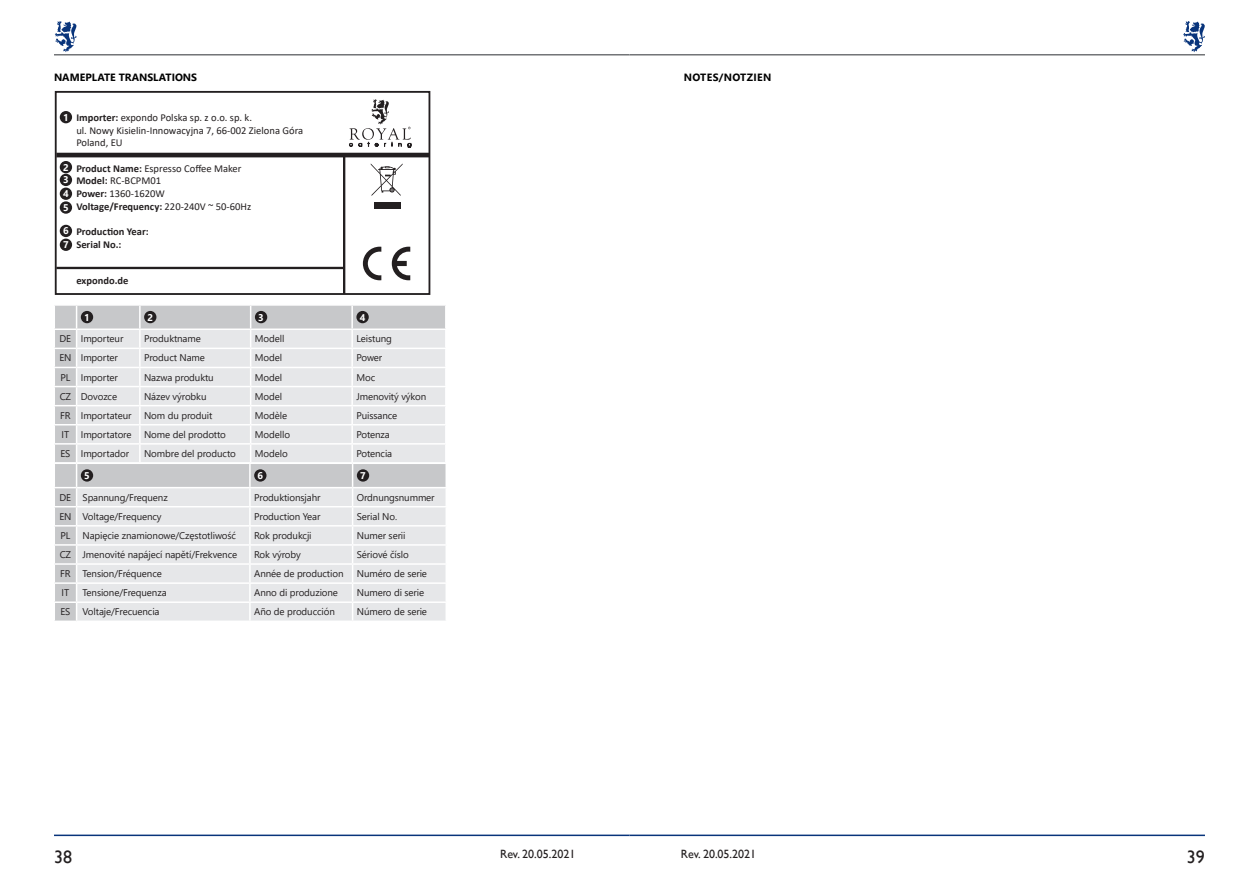
<style>
.page{position:relative;width:1259px;height:893px;background:#fff}
.page>*{position:absolute;margin:0;border:0;box-sizing:border-box;transform-origin:0 0}
.t1{font:18px "Gill Sans";color:#231f20}
.t2{font:12px "Gill Sans";color:#231f20}
.Fließtext{font:10.5px "Calibri";color:#231f20}
.Fließtext-2{font:700 10.5px "Calibri";color:#231f20}
.t3{font:700 10.5px "Segoe UI";color:#000}
.t4{font:700 10.5px "Segoe UI";letter-spacing:.035em;color:#000}
.t5{font:9.75px "Segoe UI";letter-spacing:-.01em;color:#231f20}
.t6{font:700 9.75px "Segoe UI";color:#fff}
.s1{font-weight:700}
.s2{font-weight:400}
</style>
<div class="page">
<svg style="left:54px;top:306px;width:392px;height:315px;background:#e2e2e4"></svg>
<div style="left:81px;top:469px;width:12px;height:13px;background:#231f20;border-radius:50%"></div>
<div style="left:254px;top:469px;width:12px;height:13px;background:#231f20;border-radius:50%"></div>
<div style="left:357px;top:469px;width:12px;height:13px;background:#231f20;border-radius:50%"></div>
<div style="left:55px;top:91px;width:375px;height:204px;border:2px solid #231f20"></div>
<svg style="left:349px;top:99px;width:62px;height:49px"></svg>
<hr style="left:56px;top:153px;width:373px;height:4px;background:#231f20">
<hr style="left:56px;top:267px;width:287px;height:2px;background:#231f20">
<hr style="left:343px;top:155px;width:2px;height:139px;background:#231f20">
<svg style="left:363px;top:247px;width:18px;height:33px"></svg>
<svg style="left:392px;top:247px;width:18px;height:33px"></svg>
<div style="left:374px;top:202px;width:27px;height:7px;background:#231f20"></div>
<svg style="left:371px;top:163px;width:32px;height:33px"></svg>
<div style="left:60px;top:111px;width:12px;height:12px;background:#231f20;border-radius:50%"></div>
<div style="left:60px;top:161px;width:12px;height:12px;background:#231f20;border-radius:50%"></div>
<div style="left:60px;top:174px;width:12px;height:12px;background:#231f20;border-radius:50%"></div>
<div style="left:60px;top:188px;width:12px;height:12px;background:#231f20;border-radius:50%"></div>
<div style="left:60px;top:201px;width:12px;height:13px;background:#231f20;border-radius:50%"></div>
<div style="left:60px;top:225px;width:12px;height:12px;background:#231f20;border-radius:50%"></div>
<div style="left:60px;top:239px;width:12px;height:12px;background:#231f20;border-radius:50%"></div>
<svg style="left:55px;top:21px;width:22px;height:31px"></svg>
<svg style="left:1183px;top:21px;width:22px;height:31px"></svg>
<hr style="left:54px;top:54px;width:575px;height:2px;background:#727477">
<hr style="left:629px;top:54px;width:576px;height:2px;background:#727477">
<hr style="left:629px;top:835px;width:576px;height:1px;background:#08347b">
<hr style="left:54px;top:835px;width:575px;height:1px;background:#08347b">
<p class="t3" style="left:54px;top:67px;width:145px">NAMEPLATE TRANSLATIONS</p>
<p class="t6" style="left:63px;top:108px;width:7px">1</p>
<p class="Fließtext" style="left:76px;top:110px;width:177px"><span class="s1">Importer:</span> expondo Polska sp. z o.o. sp. k.</p>
<p class="Fließtext" style="left:76px;top:123px;width:228px">ul. Nowy Kisielin-Innowacyjna 7, 66-002 Zielona Góra</p>
<p class="Fließtext" style="left:76px;top:136px;width:48px">Poland, EU</p>
<p class="Fließtext" style="left:76px;top:161px;width:167px"><span class="s1">Product Name:</span> Espresso Coffee Maker</p>
<p class="Fließtext" style="left:76px;top:174px;width:86px"><span class="s1">Model:</span> RC-BCPM01</p>
<p class="Fließtext" style="left:76px;top:186px;width:90px"><span class="s1">Power:</span> 1360-1620W</p>
<p class="Fließtext-2" style="left:76px;top:199px;width:176px">Voltage/Frequency: <span class="s2">220-240V ~ 50-60Hz</span></p>
<p class="Fließtext-2" style="left:76px;top:224px;width:74px">Production Year:</p>
<p class="Fließtext-2" style="left:76px;top:237px;width:47px">Serial No.:</p>
<p class="Fließtext-2" style="left:76px;top:273px;width:54px">expondo.de</p>
<p class="t6" style="left:63px;top:158px;width:7px">2</p>
<p class="t6" style="left:63px;top:171px;width:7px">3</p>
<p class="t6" style="left:63px;top:184px;width:7px">4</p>
<p class="t6" style="left:63px;top:198px;width:7px">5</p>
<p class="t6" style="left:63px;top:222px;width:7px">6</p>
<p class="t6" style="left:63px;top:235px;width:7px">7</p>
<p class="t6" style="left:84px;top:308px;width:7px">1</p>
<p class="t6" style="left:147px;top:308px;width:7px">2</p>
<p class="t6" style="left:258px;top:308px;width:7px">3</p>
<p class="t6" style="left:360px;top:308px;width:7px">4</p>
<p class="t5" style="left:60px;top:330px;width:13px">DE</p>
<p class="t5" style="left:81px;top:330px;width:44px">Importeur</p>
<p class="t5" style="left:144px;top:330px;width:58px">Produktname</p>
<p class="t5" style="left:255px;top:330px;width:31px">Modell</p>
<p class="t5" style="left:356px;top:330px;width:37px">Leistung</p>
<p class="t5" style="left:59px;top:349px;width:14px">EN</p>
<p class="t5" style="left:81px;top:349px;width:39px">Importer</p>
<p class="t5" style="left:144px;top:349px;width:62px">Product Name</p>
<p class="t5" style="left:255px;top:349px;width:29px">Model</p>
<p class="t5" style="left:356px;top:349px;width:27px">Power</p>
<p class="t5" style="left:60px;top:368px;width:11px">PL</p>
<p class="t5" style="left:81px;top:368px;width:39px">Importer</p>
<p class="t5" style="left:144px;top:368px;width:71px">Nazwa produktu</p>
<p class="t5" style="left:255px;top:368px;width:29px">Model</p>
<p class="t5" style="left:356px;top:368px;width:20px">Moc</p>
<p class="t5" style="left:60px;top:387px;width:13px">CZ</p>
<p class="t5" style="left:81px;top:387px;width:38px">Dovozce</p>
<p class="t5" style="left:144px;top:387px;width:64px">Název výrobku</p>
<p class="t5" style="left:255px;top:387px;width:29px">Model</p>
<p class="t5" style="left:356px;top:387px;width:71px">Jmenovitý výkon</p>
<p class="t5" style="left:60px;top:406px;width:12px">FR</p>
<p class="t5" style="left:81px;top:406px;width:52px">Importateur</p>
<p class="t5" style="left:144px;top:406px;width:70px">Nom du produit</p>
<p class="t5" style="left:255px;top:406px;width:34px">Modèle</p>
<p class="t5" style="left:356px;top:406px;width:42px">Puissance</p>
<p class="t5" style="left:62px;top:425px;width:9px">IT</p>
<p class="t5" style="left:81px;top:425px;width:52px">Importatore</p>
<p class="t5" style="left:144px;top:425px;width:83px">Nome del prodotto</p>
<p class="t5" style="left:255px;top:425px;width:37px">Modello</p>
<p class="t5" style="left:356px;top:425px;width:35px">Potenza</p>
<p class="t5" style="left:60px;top:444px;width:12px">ES</p>
<p class="t5" style="left:81px;top:444px;width:50px">Importador</p>
<p class="t5" style="left:144px;top:444px;width:93px">Nombre del producto</p>
<p class="t5" style="left:255px;top:444px;width:34px">Modelo</p>
<p class="t5" style="left:356px;top:444px;width:37px">Potencia</p>
<p class="t6" style="left:84px;top:466px;width:7px">5</p>
<p class="t6" style="left:257px;top:466px;width:7px">6</p>
<p class="t6" style="left:360px;top:466px;width:7px">7</p>
<p class="t5" style="left:60px;top:488px;width:13px">DE</p>
<p class="t5" style="left:83px;top:488px;width:87px">Spannung/Frequenz</p>
<p class="t5" style="left:254px;top:488px;width:68px">Produktionsjahr</p>
<p class="t5" style="left:357px;top:488px;width:79px">Ordnungsnummer</p>
<p class="t5" style="left:59px;top:507px;width:14px">EN</p>
<p class="t5" style="left:83px;top:507px;width:81px">Voltage/Frequency</p>
<p class="t5" style="left:254px;top:507px;width:68px">Production Year</p>
<p class="t5" style="left:357px;top:507px;width:42px">Serial No.</p>
<p class="t5" style="left:60px;top:526px;width:11px">PL</p>
<p class="t5" style="left:83px;top:526px;width:155px">Napięcie znamionowe/Częstotliwość</p>
<p class="t5" style="left:254px;top:526px;width:59px">Rok produkcji</p>
<p class="t5" style="left:357px;top:526px;width:50px">Numer serii</p>
<p class="t5" style="left:60px;top:545px;width:13px">CZ</p>
<p class="t5" style="left:83px;top:545px;width:156px">Jmenovité napájecí napětí/Frekvence</p>
<p class="t5" style="left:254px;top:545px;width:48px">Rok výroby</p>
<p class="t5" style="left:357px;top:545px;width:54px">Sériové číslo</p>
<p class="t5" style="left:60px;top:564px;width:12px">FR</p>
<p class="t5" style="left:83px;top:564px;width:81px">Tension/Fréquence</p>
<p class="t5" style="left:254px;top:564px;width:91px">Année de production</p>
<p class="t5" style="left:357px;top:564px;width:72px">Numéro de serie</p>
<p class="t5" style="left:62px;top:584px;width:9px">IT</p>
<p class="t5" style="left:83px;top:584px;width:86px">Tensione/Frequenza</p>
<p class="t5" style="left:254px;top:584px;width:85px">Anno di produzione</p>
<p class="t5" style="left:357px;top:584px;width:69px">Numero di serie</p>
<p class="t5" style="left:60px;top:603px;width:12px">ES</p>
<p class="t5" style="left:83px;top:603px;width:78px">Voltaje/Frecuencia</p>
<p class="t5" style="left:254px;top:603px;width:82px">Año de producción</p>
<p class="t5" style="left:357px;top:603px;width:72px">Número de serie</p>
<p class="t4" style="left:683px;top:67px;width:89px">NOTES/NOTZIEN</p>
<p class="t2" style="left:500px;top:847px;width:77px">Rev. 20.05.2021</p>
<p class="t2" style="left:681px;top:847px;width:77px">Rev. 20.05.2021</p>
<p class="t1" style="left:54px;top:847px;width:19px">38</p>
<p class="t1" style="left:1187px;top:847px;width:19px">39</p>
</div>
